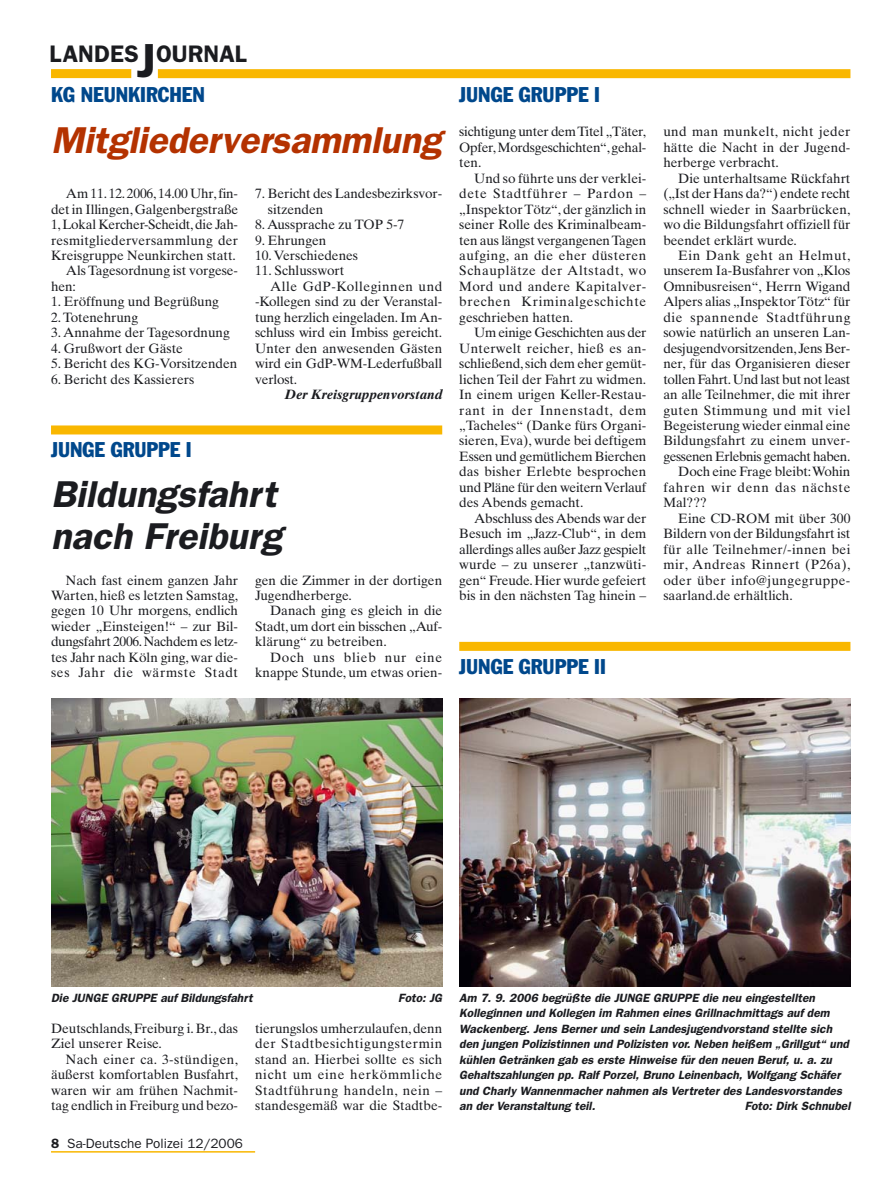
<style>
.page{position:relative;width:893px;height:1191px;background:#fff}
.page>*{position:absolute;margin:0;border:0;box-sizing:border-box;transform-origin:0 0}
.t1{font:italic 600 37.5px/42px "Franklin Gothic";color:#1b1c20}
.t2{font:italic 600 37.5px "Franklin Gothic";color:#b43200}
.t3{font:600 24px "Franklin Gothic";color:#1b1c20}
.t4{font:condensed 21px "Franklin Gothic";color:#00488c}
.t5{font:13.5px/15.5px "Times Ten";color:#1b1c20;text-align:justify}
.t6{font:13.5px "Times Ten";letter-spacing:.035em;color:#1b1c20}
.t7{font:13.5px "Times Ten";letter-spacing:.04em;color:#1b1c20}
.t8{font:13.5px "Times Ten";letter-spacing:-.02em;color:#1b1c20}
.t9{font:13.5px "Times Ten";letter-spacing:-.03em;color:#1b1c20}
.t10{font:13.5px "Times Ten";letter-spacing:.02em;color:#1b1c20}
.t11{font:13.5px "Times Ten";letter-spacing:.025em;color:#1b1c20}
.t12{font:13.5px "Franklin Gothic";color:#1b1c20}
.t13{font:13.5px "Times Ten";letter-spacing:.045em;color:#1b1c20}
.t14{font:italic 700 13.5px "Times Ten";color:#1b1c20}
.t15{font:13.5px "Times Ten";letter-spacing:.05em;color:#1b1c20}
.t16{font:italic 600 12px/15.5px "Franklin Gothic";color:#1b1c20}
.s1{font-size:48px}
.s2{font-weight:600}
</style>
<div class="page">
<hr style="left:51px;top:1151px;width:204px;height:1px;background:#f9b700">
<div style="left:51px;top:69px;width:80px;height:9px;background:#f9b700"></div>
<div style="left:158px;top:69px;width:692px;height:9px;background:#f9b700"></div>
<div style="left:51px;top:425px;width:391px;height:9px;background:#f9b700"></div>
<img style="left:459px;top:698px;width:391px;height:288px">
<div style="left:459px;top:642px;width:391px;height:9px;background:#f9b700"></div>
<img style="left:51px;top:698px;width:391px;height:288px">
<h2 class="t3" style="left:50px;top:45px;width:199px">LANDES<span class="s1">J</span>OURNAL</h2>
<h3 class="t4" style="left:51px;top:87px;width:155px">KG NEUNKIRCHEN</h3>
<h3 class="t4" style="left:459px;top:87px;width:142px">JUNGE GRUPPE I</h3>
<h1 class="t2" style="left:51px;top:127px;width:392px">Mitgliederversammlung</h1>
<p class="t5" style="left:459px;top:125px;width:189px">sichtigung unter dem Titel „Täter, Opfer,Mordsgeschichten“,gehal&shy;ten.</p>
<p class="t5" style="left:459px;top:172px;width:189px;text-indent:15px">Und so führte uns der verklei&shy;dete Stadtführer – Pardon – „Inspektor Tötz“, der gänzlich in seiner Rolle des Kriminalbeam&shy;ten aus längst vergangenen Tagen aufging, an die eher düsteren Schauplätze der Altstadt, wo Mord und andere Kapitalver&shy;brechen Kriminalgeschichte geschrieben hatten.</p>
<p class="t5" style="left:459px;top:326px;width:189px;text-indent:15px">Um einige Geschichten aus der Unterwelt reicher, hieß es an&shy;schließend,sich dem eher gemüt&shy;lichen Teil der Fahrt zu widmen.<br>In einem urigen Keller-Restau&shy;rant in der Innenstadt, dem „Tacheles“ (Danke fürs Organi&shy;sieren, Eva), wurde bei deftigem Essen und gemütlichem Bierchen das bisher Erlebte besprochen und Pläne für den weitern Verlauf des Abends gemacht.</p>
<p class="t5" style="left:459px;top:512px;width:189px;text-indent:15px">Abschluss des Abends war der Besuch im „Jazz-Club“, in dem allerdings alles außer Jazz gespielt wurde – zu unserer „tanzwüti&shy;gen“ Freude.Hier wurde gefeiert bis in den nächsten Tag hinein –</p>
<p class="t5" style="left:66px;top:187px;width:174px">Am 11.12.2006,14.00 Uhr,fin-</p>
<p class="t5" style="left:51px;top:203px;width:189px">det in Illingen,Galgenbergstraße</p>
<p class="t5" style="left:51px;top:218px;width:189px">1,Lokal Kercher-Scheidt,die Jah-</p>
<p class="t10" style="left:51px;top:235px;width:189px">resmitgliederversammlung der</p>
<p class="t5" style="left:51px;top:249px;width:186px">Kreisgruppe Neunkirchen statt.</p>
<p class="t5" style="left:66px;top:264px;width:174px">Als Tagesordnung ist vorgese-</p>
<p class="t5" style="left:51px;top:280px;width:26px">hen:</p>
<p class="t5" style="left:51px;top:295px;width:170px">1. Eröffnung und Begrüßung</p>
<p class="t5" style="left:51px;top:311px;width:89px">2. Totenehrung</p>
<p class="t5" style="left:51px;top:326px;width:180px">3. Annahme der Tagesordnung</p>
<p class="t5" style="left:51px;top:342px;width:133px">4. Grußwort der Gäste</p>
<p class="t5" style="left:51px;top:357px;width:188px">5. Bericht des KG-Vorsitzenden</p>
<p class="t5" style="left:51px;top:372px;width:145px">6. Bericht des Kassierers</p>
<p class="t5" style="left:268px;top:187px;width:176px;text-indent:-13px">7. Bericht des Landesbezirksvor&shy;sitzenden</p>
<p class="t5" style="left:255px;top:218px;width:151px">8. Aussprache zu TOP 5-7</p>
<p class="t5" style="left:255px;top:233px;width:73px">9. Ehrungen</p>
<p class="t5" style="left:255px;top:249px;width:105px">10. Verschiedenes</p>
<p class="t5" style="left:255px;top:264px;width:91px">11. Schlusswort</p>
<p class="t7" style="left:270px;top:281px;width:174px">Alle GdP-Kolleginnen und</p>
<p class="t5" style="left:255px;top:295px;width:189px">-Kollegen sind zu der Veranstal-</p>
<p class="t5" style="left:255px;top:311px;width:189px">tung herzlich eingeladen. Im An-</p>
<p class="t5" style="left:255px;top:326px;width:189px">schluss wird ein Imbiss gereicht.</p>
<p class="t5" style="left:255px;top:342px;width:189px">Unter den anwesenden Gästen</p>
<p class="t5" style="left:255px;top:357px;width:189px">wird ein GdP-WM-Lederfußball</p>
<p class="t5" style="left:255px;top:372px;width:44px">verlost.</p>
<p class="t14" style="left:285px;top:389px;width:159px">Der Kreisgruppenvorstand</p>
<h3 class="t4" style="left:51px;top:442px;width:142px">JUNGE GRUPPE I</h3>
<h1 class="t1" style="left:51px;top:476px;width:233px">Bildungsfahrt nach Freiburg</h1>
<p class="t5" style="left:255px;top:573px;width:189px">gen die Zimmer in der dortigen<br>Jugendherberge.</p>
<p class="t5" style="left:255px;top:604px;width:189px;text-indent:15px">Danach ging es gleich in die Stadt,um dort ein bisschen „Auf&shy;klärung“ zu betreiben.</p>
<p class="t5" style="left:255px;top:651px;width:189px;text-align:right">Doch uns blieb nur eine knappe Stunde, um etwas orien-</p>
<p class="t5" style="left:51px;top:573px;width:189px;text-indent:15px">Nach fast einem ganzen Jahr Warten, hieß es letzten Samstag, gegen 10 Uhr morgens, endlich wieder „Einsteigen!“ – zur Bil&shy;dungsfahrt 2006.Nachdem es letz&shy;tes Jahr nach Köln ging, war die&shy;ses Jahr die wärmste Stadt</p>
<h3 class="t4" style="left:459px;top:659px;width:148px">JUNGE GRUPPE II</h3>
<p class="t5" style="left:663px;top:125px;width:189px">und man munkelt, nicht jeder hätte die Nacht in der Jugend&shy;herberge verbracht.</p>
<p class="t5" style="left:663px;top:172px;width:189px;text-indent:15px">Die unterhaltsame Rückfahrt („Ist der Hans da?“) endete recht schnell wieder in Saarbrücken, wo die Bildungsfahrt offiziell für beendet erklärt wurde.</p>
<p class="t7" style="left:678px;top:250px;width:174px">Ein Dank geht an Helmut,</p>
<p class="t5" style="left:663px;top:264px;width:189px">unserem Ia-Busfahrer von „Klos</p>
<p class="t5" style="left:663px;top:280px;width:189px">Omnibusreisen“, Herrn Wigand</p>
<p class="t5" style="left:663px;top:295px;width:189px">Alpers alias „Inspektor Tötz“ für</p>
<p class="t13" style="left:663px;top:312px;width:189px">die spannende Stadtführung</p>
<p class="t5" style="left:663px;top:326px;width:189px">sowie natürlich an unseren Lan-</p>
<p class="t5" style="left:663px;top:342px;width:189px">desjugendvorsitzenden,Jens Ber-</p>
<p class="t5" style="left:663px;top:357px;width:189px">ner, für das Organisieren dieser</p>
<p class="t8" style="left:663px;top:374px;width:189px">tollen Fahrt.Und last but not least</p>
<p class="t5" style="left:663px;top:388px;width:189px">an alle Teilnehmer, die mit ihrer</p>
<p class="t6" style="left:663px;top:405px;width:189px">guten Stimmung und mit viel</p>
<p class="t5" style="left:663px;top:419px;width:189px">Begeisterung wieder einmal eine</p>
<p class="t5" style="left:663px;top:434px;width:189px">Bildungsfahrt zu einem unver-</p>
<p class="t9" style="left:663px;top:451px;width:189px">gessenen Erlebnis gemacht haben.</p>
<p class="t5" style="left:678px;top:465px;width:174px">Doch eine Frage bleibt:Wohin</p>
<p class="t15" style="left:663px;top:482px;width:189px">fahren wir denn das nächste</p>
<p class="t5" style="left:663px;top:496px;width:45px">Mal???</p>
<p class="t5" style="left:678px;top:512px;width:174px">Eine CD-ROM mit über 300</p>
<p class="t5" style="left:663px;top:527px;width:189px">Bildern von der Bildungsfahrt ist</p>
<p class="t11" style="left:663px;top:544px;width:189px">für alle Teilnehmer/-innen bei</p>
<p class="t6" style="left:663px;top:559px;width:189px">mir, Andreas Rinnert (P26a),</p>
<p class="t6" style="left:663px;top:575px;width:189px">oder über info@jungegruppe-</p>
<p class="t5" style="left:663px;top:589px;width:131px">saarland.de erhältlich.</p>
<p class="t16" style="left:51px;top:991px;width:205px">Die JUNGE GRUPPE auf Bildungsfahrt</p>
<p class="t16" style="left:398px;top:991px;width:47px">Foto: JG</p>
<p class="t5" style="left:51px;top:1021px;width:189px">Deutschlands, Freiburg i. Br., das<br>Ziel unserer Reise.</p>
<p class="t5" style="left:51px;top:1052px;width:189px;text-indent:15px">Nach einer ca. 3-stündigen, äußerst komfortablen Busfahrt, waren wir am frühen Nachmit&shy;tag endlich in Freiburg und bezo-</p>
<p class="t12" style="left:51px;top:1138px;width:193px"><span class="s2">8</span> Sa-Deutsche Polizei 12/2006</p>
<p class="t5" style="left:255px;top:1021px;width:189px">tierungslos umherzulaufen, denn der Stadtbesichtigungstermin stand an. Hierbei sollte es sich nicht um eine herkömmliche Stadtführung handeln, nein – standesgemäß war die Stadtbe-</p>
<p class="t16" style="left:459px;top:991px;width:393px">Am 7. 9. 2006 begrüßte die JUNGE GRUPPE die neu eingestellten Kolleginnen und Kollegen im Rahmen eines Grillnachmittags auf dem Wackenberg. Jens Berner und sein Landesjugendvorstand stellte sich den jungen Polizistinnen und Polizisten vor. Neben heißem „Grillgut“ und kühlen Getränken gab es erste Hinweise für den neuen Beruf, u. a. zu Gehaltszahlungen pp. Ralf Porzel, Bruno Leinenbach, Wolfgang Schäfer und Charly Wannenmacher nahmen als Vertreter des Landesvorstandes an der Veranstaltung teil.</p>
<p class="t16" style="left:745px;top:1099px;width:109px">Foto: Dirk Schnubel</p>
</div>
